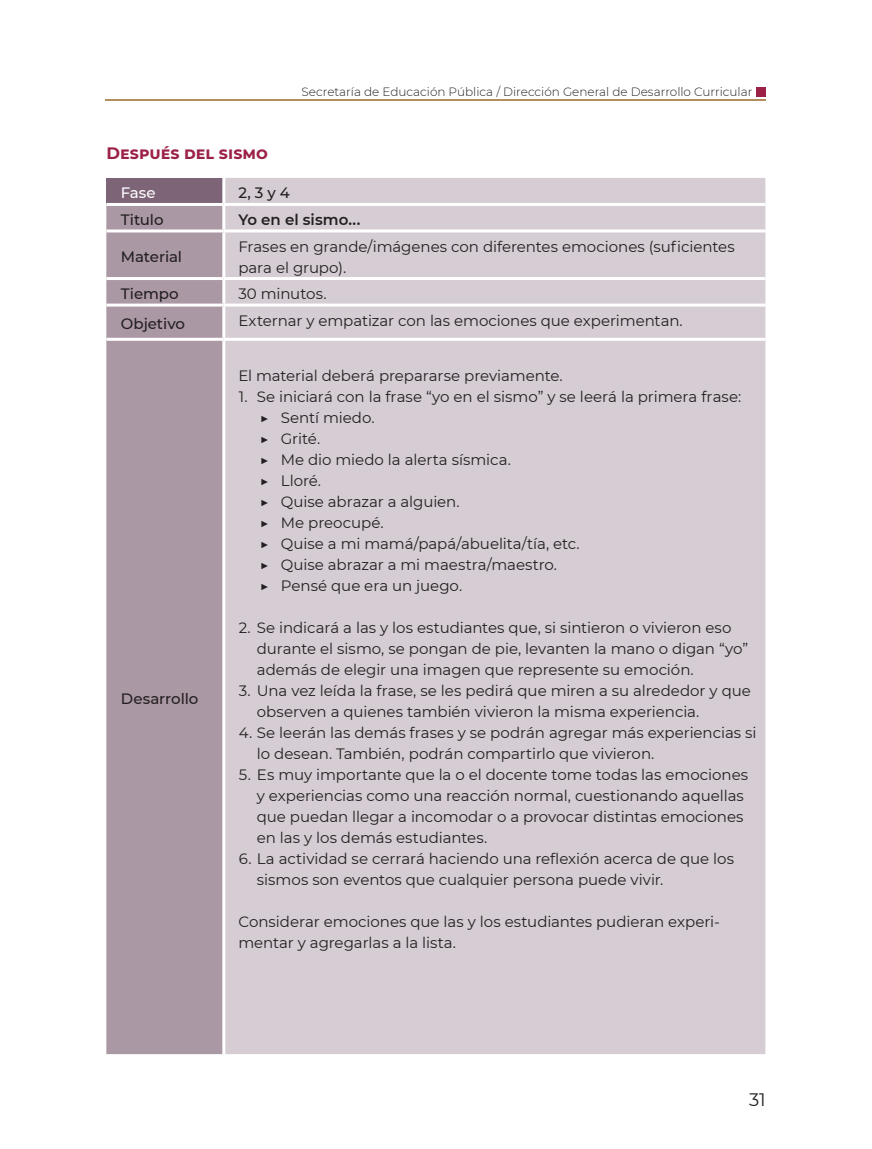
<style>
.page{position:relative;width:872px;height:1149px;background:#fff}
.page>*{position:absolute;margin:0;border:0;box-sizing:border-box;transform-origin:0 0}
.t1{font:18px "Montserrat";color:#231f20}
.t2{font:700 16.5px "Montserrat";letter-spacing:.01em;color:#9c2146}
.t3{font:15px/21px "Montserrat";letter-spacing:-.005em;color:#231f20}
.t4{font:500 15px "Montserrat";letter-spacing:-.005em;color:#231f20}
.t5{font:600 15px "Montserrat";color:#231f20}
.t6{font:500 15px "Montserrat";color:#fff}
.t7{font:300 12px "Montserrat";color:#231f20}
</style>
<div class="page">
<hr style="left:105px;top:99px;width:660px;height:2px;background:#b28e5d">
<div style="left:756px;top:87px;width:9px;height:9px;background:#9c2146"></div>
<div style="left:106px;top:178px;width:118px;height:26px;background:#7d6477"></div>
<div style="left:225px;top:178px;width:540px;height:875px;background:#d5cdd3"></div>
<div style="left:106px;top:206px;width:116px;height:847px;background:#aa98a4"></div>
<hr style="left:222px;top:178px;width:3px;height:25px;background:#fff">
<hr style="left:106px;top:203px;width:118px;height:3px;background:#fff">
<hr style="left:224px;top:203px;width:541px;height:3px;background:#fff">
<hr style="left:106px;top:229px;width:118px;height:3px;background:#fff">
<hr style="left:224px;top:229px;width:541px;height:3px;background:#fff">
<hr style="left:106px;top:277px;width:118px;height:3px;background:#fff">
<hr style="left:224px;top:277px;width:541px;height:3px;background:#fff">
<hr style="left:106px;top:303px;width:118px;height:3px;background:#fff">
<hr style="left:224px;top:303px;width:541px;height:3px;background:#fff">
<hr style="left:106px;top:338px;width:118px;height:3px;background:#fff">
<hr style="left:224px;top:338px;width:541px;height:3px;background:#fff">
<p class="t7" style="left:302px;top:84px;width:452px">Secretaría de Educación Pública / Dirección General de Desarrollo Curricular</p>
<p class="t2" style="left:106px;top:141px;width:163px">Después del sismo</p>
<p class="t6" style="left:121px;top:182px;width:36px">Fase</p>
<p class="t4" style="left:238px;top:182px;width:53px">2, 3 y 4</p>
<p class="t4" style="left:121px;top:209px;width:44px">Titulo</p>
<p class="t5" style="left:238px;top:209px;width:123px">Yo en el sismo...</p>
<p class="t4" style="left:121px;top:246px;width:63px">Material</p>
<p class="t3" style="left:238px;top:235px;width:498px">Frases en grande/imágenes con diferentes emociones (suficientes para el grupo).</p>
<p class="t4" style="left:121px;top:283px;width:59px">Tiempo</p>
<p class="t3" style="left:238px;top:282px;width:90px">30 minutos.</p>
<p class="t4" style="left:121px;top:313px;width:66px">Objetivo</p>
<p class="t3" style="left:238px;top:309px;width:446px">Externar y empatizar con las emociones que experimentan.</p>
<p class="t4" style="left:121px;top:688px;width:79px">Desarrollo</p>
<p class="t3" style="left:238px;top:364px;width:326px">El material deberá prepararse previamente.</p>
<p class="t3" style="left:260px;top:385px;width:483px;text-indent:-21px">1. Se iniciará con la frase “yo en el sismo” y se leerá la primera frase: ▶ Sentí miedo.<br>▶ Grité.<br>▶ Me dio miedo la alerta sísmica.<br>▶ Lloré.<br>▶ Quise abrazar a alguien.<br>▶ Me preocupé.<br>▶ Quise a mi mamá/papá/abuelita/tía, etc.<br>▶ Quise abrazar a mi maestra/maestro.<br>▶ Pensé que era un juego.</p>
<p class="t3" style="left:257px;top:616px;width:493px;text-indent:-18px">2. Se indicará a las y los estudiantes que, si sintieron o vivieron eso durante el sismo, se pongan de pie, levanten la mano o digan “yo” además de elegir una imagen que represente su emoción.</p>
<p class="t3" style="left:257px;top:679px;width:495px;text-indent:-18px">3. Una vez leída la frase, se les pedirá que miren a su alrededor y que observen a quienes también vivieron la misma experiencia.</p>
<p class="t3" style="left:257px;top:721px;width:501px;text-indent:-18px">4. Se leerán las demás frases y se podrán agregar más experiencias si lo desean. También, podrán compartirlo que vivieron.</p>
<p class="t3" style="left:257px;top:763px;width:493px;text-indent:-18px">5. Es muy importante que la o el docente tome todas las emociones y experiencias como una reacción normal, cuestionando aquellas que puedan llegar a incomodar o a provocar distintas emociones en las y los demás estudiantes.</p>
<p class="t3" style="left:257px;top:847px;width:479px;text-indent:-18px">6. La actividad se cerrará haciendo una reflexión acerca de que los sismos son eventos que cualquier persona puede vivir.</p>
<p class="t3" style="left:238px;top:910px;width:483px">Considerar emociones que las y los estudiantes pudieran experi&shy;mentar y agregarlas a la lista.</p>
<p class="t1" style="left:749px;top:1087px;width:18px">31</p>
</div>
